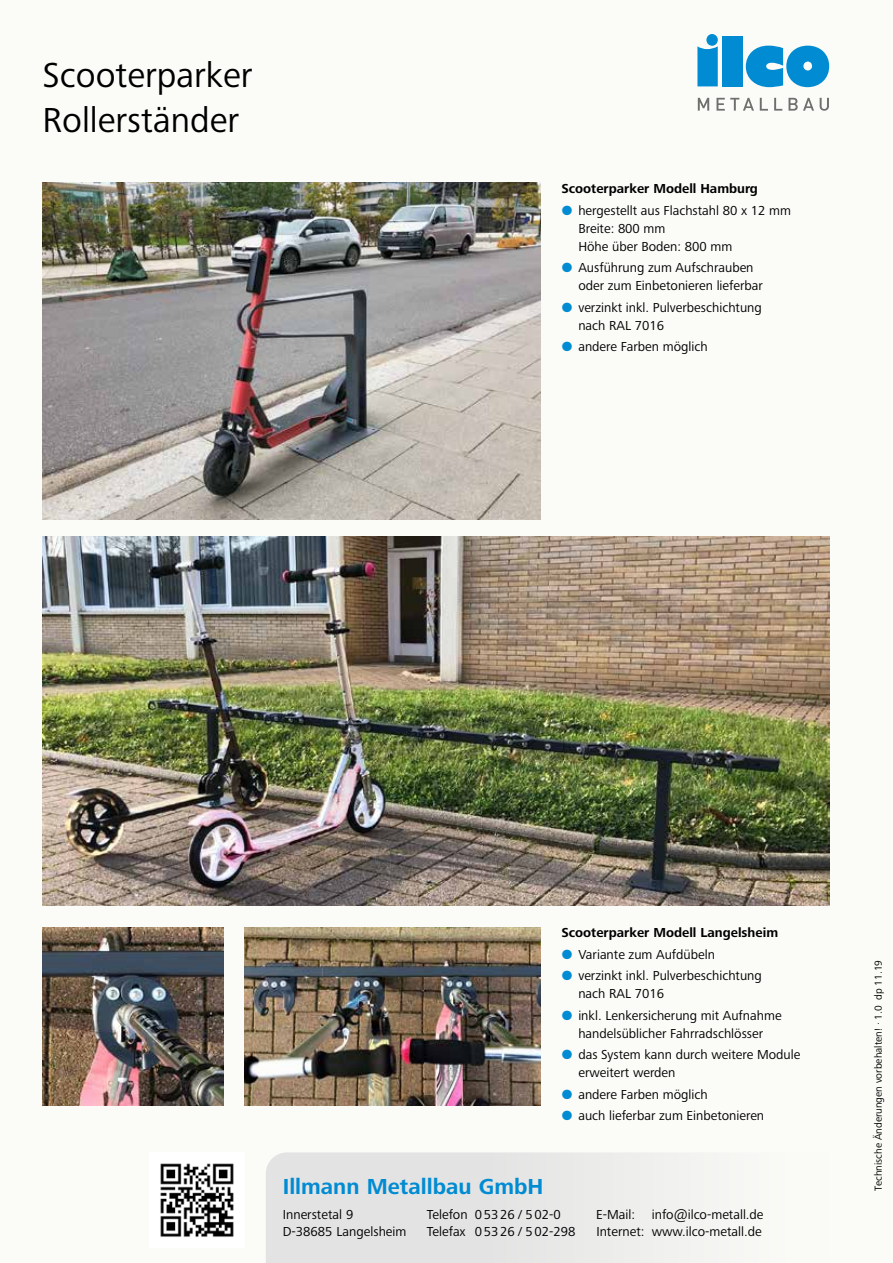
<style>
.page{position:relative;width:893px;height:1263px;background:#fbfbf8}
.page>*{position:absolute;margin:0;border:0;box-sizing:border-box;transform-origin:0 0}
.t1{font:36px/45px "Frutiger Next Pro";color:#000}
.t2{font:700 22.5px "Frutiger Next Pro";color:#008bd2}
.t3{font:13.5px/21.5px "Frutiger Next Pro";color:#000}
.t4{font:10.5px "Frutiger Next Pro";color:#000}
.s1{font-weight:700}
.s2{font-family:"European Pi Three";color:#008bd2}
</style>
<div class="page">
<svg style="left:697px;top:34px;width:21px;height:52px"></svg>
<div style="left:722px;top:36px;width:21px;height:50px;background:#008bd2"></div>
<svg style="left:746px;top:46px;width:83px;height:41px"></svg>
<img style="left:160px;top:1163px;width:74px;height:74px">
<svg style="left:266px;top:1152px;width:398px;height:111px;fill:#e3e3e3"></svg>
<svg style="left:698px;top:98px;width:131px;height:13px"></svg>
<img style="left:43px;top:183px;width:497px;height:337px">
<img style="left:43px;top:536px;width:786px;height:370px">
<img style="left:244px;top:927px;width:296px;height:179px">
<img style="left:43px;top:927px;width:180px;height:179px">
<h1 class="t1" style="left:43px;top:52px;width:212px">Scooterparker<br>Rollerständer</h1>
<p class="t3" style="left:561px;top:177px;width:231px;line-height:22.2px"><span class="s1">Scooterparker Modell Hamburg<br></span><span class="s2">#</span> hergestellt aus Flachstahl 80 x 12 mm</p>
<p class="t3" style="left:578px;top:219px;width:155px;line-height:18px">Breite: 800 mm<br>Höhe über Boden: 800 mm</p>
<p class="t3" style="left:578px;top:259px;width:186px;line-height:18px;text-indent:-17px"><span class="s2">#</span> Ausführung zum Aufschrauben oder zum Einbetonieren lieferbar</p>
<p class="t3" style="left:578px;top:298px;width:185px;line-height:18px;text-indent:-17px"><span class="s2">#</span> verzinkt inkl. Pulverbeschichtung nach RAL 7016</p>
<p class="t3" style="left:561px;top:336px;width:148px"><span class="s2">#</span> andere Farben möglich</p>
<p class="t3" style="left:561px;top:921px;width:218px"><span class="s1">Scooterparker Modell Langelsheim </span><span class="s2">#</span> Variante zum Aufdübeln<br><span class="s2">#</span> verzinkt inkl. Pulverbeschichtung</p>
<p class="t3" style="left:561px;top:983px;width:222px;text-indent:17px">nach RAL 7016<br><span class="s2">#</span> inkl. Lenkersicherung mit Aufnahme</p>
<p class="t3" style="left:561px;top:1022px;width:240px;text-indent:17px">handelsüblicher Fahrradschlösser<br><span class="s2">#</span> das System kann durch weitere Module</p>
<p class="t3" style="left:561px;top:1062px;width:204px;text-indent:17px">erweitert werden<br><span class="s2">#</span> andere Farben möglich<br><span class="s2">#</span> auch lieferbar zum Einbetonieren</p>
<h2 class="t2" style="left:283px;top:1174px;width:262px">Illmann Metallbau GmbH</h2>
<p class="t3" style="left:283px;top:1204px;width:72px">Innerstetal 9</p>
<p class="t3" style="left:427px;top:1204px;width:135px">Telefon 05326 / 502-0</p>
<p class="t3" style="left:596px;top:1204px;width:169px">E-Mail: info@ilco-metall.de</p>
<p class="t3" style="left:283px;top:1220px;width:125px">D-38685 Langelsheim</p>
<p class="t3" style="left:427px;top:1220px;width:150px">Telefax 05326 / 502-298</p>
<p class="t3" style="left:596px;top:1220px;width:167px">Internet: www.ilco-metall.de</p>
<p class="t4" style="left:872px;top:1191px;width:232px;rotate:-90deg">Technische Änderungen vorbehalten! · 1.0 dp 11.19</p>
</div>
